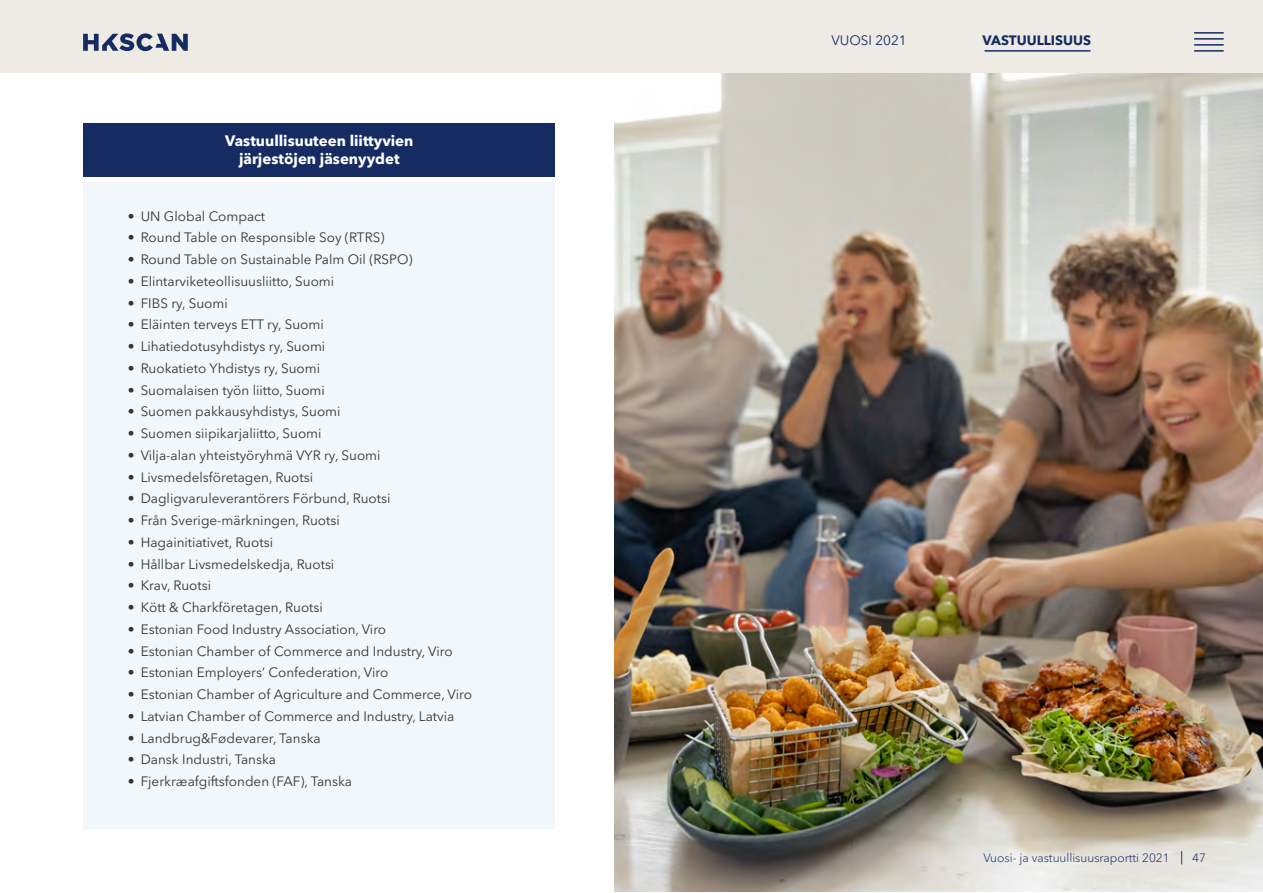
<style>
.page{position:relative;width:1263px;height:893px;background:#fff}
.page>*{position:absolute;margin:0;border:0;box-sizing:border-box;transform-origin:0 0}
.t1{font:700 15px/18px "Avenir Next LT Pro";color:#fff;text-align:center}
.t2{font:13.5px "Avenir Next LT Pro";color:#333}
.t3{font:700 13.5px "Avenir Next LT Pro";color:#152b62}
.t4{font:13.5px "Avenir Next LT Pro";color:#152b62}
.t5{font:300 12px "Avenir Next LT Pro";color:#152b62}
</style>
<div class="page">
<img style="left:614px;top:73px;width:649px;height:819px">
<div style="left:84px;top:182px;width:471px;height:646px;background:#f2f7fc"></div>
<div style="left:84px;top:123px;width:471px;height:53px;background:#152b62"></div>
<div style="left:0;top:0;width:1263px;height:73px;background:#eeebe5"></div>
<hr style="left:985px;top:50px;width:105px;height:2px;background:#152b62">
<hr style="left:1194px;top:32px;width:29px;height:2px;background:#152b62">
<hr style="left:1194px;top:38px;width:29px;height:2px;background:#152b62">
<hr style="left:1194px;top:44px;width:29px;height:2px;background:#152b62">
<hr style="left:1194px;top:50px;width:29px;height:2px;background:#152b62">
<svg style="left:1181px;top:851px;width:1px;height:13px"></svg>
<svg style="left:83px;top:33px;width:105px;height:18px"></svg>
<p class="t1" style="left:225px;top:131px;width:190px">Vastuullisuuteen liittyvien järjestöjen jäsenyydet</p>
<p class="t2" style="left:128px;top:208px;width:139px">• UN Global Compact</p>
<p class="t2" style="left:128px;top:230px;width:258px">• Round Table on Responsible Soy (RTRS)</p>
<p class="t2" style="left:128px;top:251px;width:286px">• Round Table on Sustainable Palm Oil (RSPO)</p>
<p class="t2" style="left:128px;top:273px;width:208px">• Elintarviketeollisuusliitto, Suomi</p>
<p class="t2" style="left:128px;top:295px;width:101px">• FIBS ry, Suomi</p>
<p class="t2" style="left:128px;top:317px;width:197px">• Eläinten terveys ETT ry, Suomi</p>
<p class="t2" style="left:128px;top:338px;width:199px">• Lihatiedotusyhdistys ry, Suomi</p>
<p class="t2" style="left:128px;top:360px;width:194px">• Ruokatieto Yhdistys ry, Suomi</p>
<p class="t2" style="left:128px;top:382px;width:198px">• Suomalaisen työn liitto, Suomi</p>
<p class="t2" style="left:128px;top:404px;width:214px">• Suomen pakkausyhdistys, Suomi</p>
<p class="t2" style="left:128px;top:425px;width:195px">• Suomen siipikarjaliitto, Suomi</p>
<p class="t2" style="left:128px;top:447px;width:254px">• Vilja-alan yhteistyöryhmä VYR ry, Suomi</p>
<p class="t2" style="left:128px;top:469px;width:187px">• Livsmedelsföretagen, Ruotsi</p>
<p class="t2" style="left:128px;top:491px;width:264px">• Dagligvaruleverantörers Förbund, Ruotsi</p>
<p class="t2" style="left:128px;top:512px;width:213px">• Från Sverige-märkningen, Ruotsi</p>
<p class="t2" style="left:128px;top:534px;width:147px">• Hagainitiativet, Ruotsi</p>
<p class="t2" style="left:128px;top:556px;width:208px">• Hållbar Livsmedelskedja, Ruotsi</p>
<p class="t2" style="left:128px;top:578px;width:85px">• Krav, Ruotsi</p>
<p class="t2" style="left:128px;top:599px;width:196px">• Kött &amp; Charkföretagen, Ruotsi</p>
<p class="t2" style="left:128px;top:621px;width:260px">• Estonian Food Industry Association, Viro</p>
<p class="t2" style="left:128px;top:643px;width:326px">• Estonian Chamber of Commerce and Industry, Viro</p>
<p class="t2" style="left:128px;top:665px;width:262px">• Estonian Employers’ Confederation, Viro</p>
<p class="t2" style="left:128px;top:686px;width:346px">• Estonian Chamber of Agriculture and Commerce, Viro</p>
<p class="t2" style="left:128px;top:708px;width:328px">• Latvian Chamber of Commerce and Industry, Latvia</p>
<p class="t2" style="left:128px;top:730px;width:194px">• Landbrug&amp;Fødevarer, Tanska</p>
<p class="t2" style="left:128px;top:751px;width:150px">• Dansk Industri, Tanska</p>
<p class="t2" style="left:128px;top:773px;width:226px">• Fjerkræafgiftsfonden (FAF), Tanska</p>
<p class="t4" style="left:831px;top:32px;width:77px">VUOSI 2021</p>
<p class="t3" style="left:982px;top:32px;width:110px">VASTUULLISUUS</p>
<p class="t5" style="left:983px;top:851px;width:188px">Vuosi- ja vastuullisuusraportti 2021</p>
<p class="t5" style="left:1192px;top:851px;width:15px">47</p>
</div>
